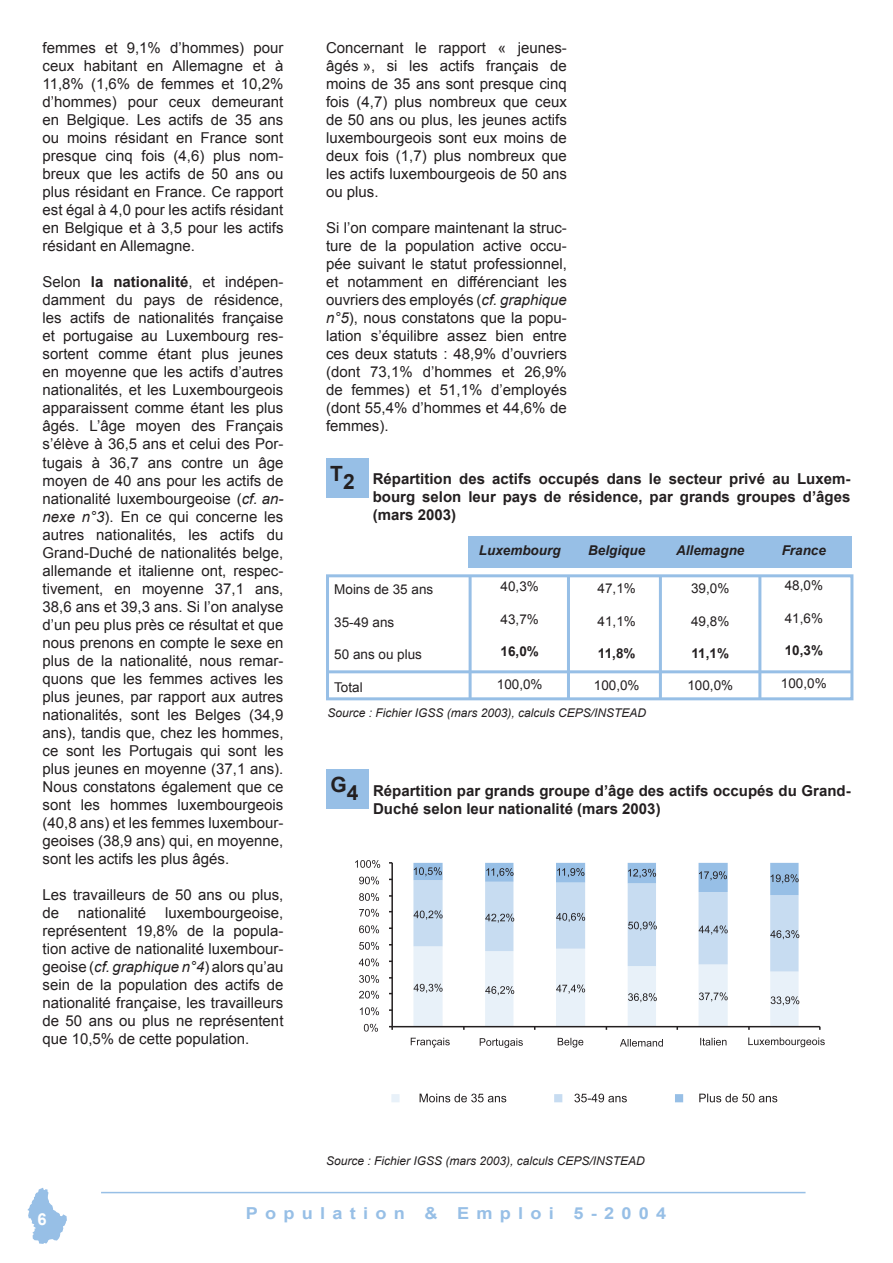
<style>
.page{position:relative;width:893px;height:1263px;background:#fff}
.page>*{position:absolute;margin:0;border:0;box-sizing:border-box;transform-origin:0 0}
.t1{font:700 16.5px "Arial";letter-spacing:.4em;color:#97bfe6;scale:1.1 1}
.t2{font:700 16.5px "Arial";color:#fff}
.t3{font:15px/18px "Arial";color:#231f20;text-align:justify}
.t4{font:700 15px/18px "Arial";color:#231f20;text-align:justify}
.t5{font:13.5px "Arial";color:#231f20}
.t6{font:italic 700 13.5px "Arial";color:#231f20}
.t7{font:700 13.5px "Arial";letter-spacing:-.025em;color:#231f20}
.t8{font:italic 12px "Arial";color:#231f20}
.s1{font-weight:700}
.s2{font-style:italic}
.s3{font-size:21px}
</style>
<div class="page">
<svg style="left:27px;top:1187px;width:40px;height:57px"></svg>
<hr style="left:101px;top:1192px;width:704px;height:1px;background:#97bfe6">
<div style="left:326px;top:458px;width:43px;height:40px;background:#97bfe6"></div>
<div style="left:468px;top:536px;width:384px;height:32px;background:#97bfe6"></div>
<div style="left:326px;top:574px;width:527px;height:126px;border:3px solid #97bfe6"></div>
<hr style="left:327px;top:670px;width:525px;height:3px;background:#97bfe6">
<hr style="left:469px;top:576px;width:3px;height:124px;background:#97bfe6">
<hr style="left:567px;top:575px;width:3px;height:123px;background:#97bfe6">
<hr style="left:659px;top:575px;width:3px;height:123px;background:#97bfe6">
<hr style="left:758px;top:575px;width:3px;height:123px;background:#97bfe6">
<div style="left:326px;top:769px;width:43px;height:40px;background:#97bfe6"></div>
<svg style="left:389px;top:862px;width:432px;height:168px"></svg>
<svg style="left:364px;top:1024px;width:14px;height:8px"></svg>
<svg style="left:360px;top:1007px;width:19px;height:8px"></svg>
<svg style="left:359px;top:991px;width:20px;height:8px"></svg>
<svg style="left:359px;top:975px;width:20px;height:8px"></svg>
<svg style="left:359px;top:958px;width:20px;height:8px"></svg>
<svg style="left:359px;top:942px;width:20px;height:8px"></svg>
<svg style="left:359px;top:925px;width:20px;height:8px"></svg>
<svg style="left:359px;top:909px;width:20px;height:8px"></svg>
<svg style="left:359px;top:893px;width:20px;height:8px"></svg>
<svg style="left:359px;top:876px;width:20px;height:8px"></svg>
<svg style="left:355px;top:860px;width:25px;height:8px"></svg>
<svg style="left:411px;top:1038px;width:39px;height:9px"></svg>
<svg style="left:480px;top:1038px;width:43px;height:10px"></svg>
<svg style="left:558px;top:1038px;width:25px;height:9px"></svg>
<svg style="left:620px;top:1039px;width:43px;height:8px"></svg>
<svg style="left:700px;top:1038px;width:26px;height:7px"></svg>
<svg style="left:748px;top:1037px;width:77px;height:10px"></svg>
<div style="left:391px;top:1094px;width:9px;height:8px;background:#e8f1f9"></div>
<svg style="left:420px;top:1093px;width:86px;height:9px"></svg>
<div style="left:554px;top:1094px;width:8px;height:8px;background:#c7dcf1"></div>
<svg style="left:574px;top:1093px;width:53px;height:9px"></svg>
<div style="left:675px;top:1094px;width:8px;height:8px;background:#97bfe6"></div>
<svg style="left:699px;top:1093px;width:78px;height:9px"></svg>
<p class="t3" style="left:43px;top:39px;width:242px">femmes et 9,1% d’hommes) pour ceux habitant en Allemagne et à 11,8% (1,6% de femmes et 10,2% d’hommes) pour ceux demeurant en Belgique. Les actifs de 35 ans ou moins résidant en France sont presque cinq fois (4,6) plus nom&shy;breux que les actifs de 50 ans ou plus résidant en France. Ce rapport est égal à 4,0 pour les actifs résidant en Belgique et à 3,5 pour les actifs résidant en Allemagne.</p>
<p class="t3" style="left:43px;top:273px;width:242px">Selon <span class="s1">la nationalité</span>, et indépen&shy;damment du pays de résidence, les actifs de nationalités française et portugaise au Luxembourg res&shy;sortent comme étant plus jeunes en moyenne que les actifs d’autres nationalités, et les Luxembourgeois apparaissent comme étant les plus âgés. L’âge moyen des Français s’élève à 36,5 ans et celui des Por&shy;tugais à 36,7 ans contre un âge moyen de 40 ans pour les actifs de nationalité luxembourgeoise (<span class="s2">cf. an&shy;nexe n°3</span>). En ce qui concerne les autres nationalités, les actifs du Grand-Duché de nationalités belge, allemande et italienne ont, respec&shy;tivement, en moyenne 37,1 ans, 38,6 ans et 39,3 ans. Si l’on analyse d’un peu plus près ce résultat et que nous prenons en compte le sexe en plus de la nationalité, nous remar&shy;quons que les femmes actives les plus jeunes, par rapport aux autres nationalités, sont les Belges (34,9 ans), tandis que, chez les hommes, ce sont les Portugais qui sont les plus jeunes en moyenne (37,1 ans).<br>Nous constatons également que ce sont les hommes luxembourgeois (40,8 ans) et les femmes luxembour&shy;geoises (38,9 ans) qui, en moyenne, sont les actifs les plus âgés.</p>
<p class="t3" style="left:43px;top:885px;width:242px">Les travailleurs de 50 ans ou plus, de nationalité luxembourgeoise, représentent 19,8% de la popula&shy;tion active de nationalité luxembour&shy;geoise (<span class="s2">cf. graphique n°4</span>) alors qu’au sein de la population des actifs de nationalité française, les travailleurs de 50 ans ou plus ne représentent que 10,5% de cette population.</p>
<p class="t3" style="left:326px;top:39px;width:242px">Concernant le rapport « jeunes&shy;âgés », si les actifs français de moins de 35 ans sont presque cinq fois (4,7) plus nombreux que ceux de 50 ans ou plus, les jeunes actifs luxembourgeois sont eux moins de deux fois (1,7) plus nombreux que les actifs luxembourgeois de 50 ans ou plus.</p>
<p class="t3" style="left:326px;top:219px;width:242px">Si l’on compare maintenant la struc&shy;ture de la population active occu&shy;pée suivant le statut professionnel, et notamment en différenciant les ouvriers des employés (<span class="s2">cf. graphique n°5</span>), nous constatons que la popu&shy;lation s’équilibre assez bien entre ces deux statuts : 48,9% d’ouvriers (dont 73,1% d’hommes et 26,9% de femmes) et 51,1% d’employés (dont 55,4% d’hommes et 44,6% de femmes).</p>
<p class="t4" style="left:373px;top:471px;width:479px;text-indent:-43px"><sup>T</sup><span class="s3">2</span> Répartition des actifs occupés dans le secteur privé au Luxem&shy;bourg selon leur pays de résidence, par grands groupes d’âges (mars 2003)</p>
<p class="t5" style="left:334px;top:581px;width:101px">Moins de 35 ans</p>
<p class="t5" style="left:334px;top:613px;width:62px">35-49 ans</p>
<p class="t5" style="left:334px;top:646px;width:89px">50 ans ou plus</p>
<p class="t5" style="left:334px;top:678px;width:30px">Total</p>
<p class="t6" style="left:479px;top:541px;width:83px">Luxembourg</p>
<p class="t6" style="left:588px;top:541px;width:59px">Belgique</p>
<p class="t6" style="left:676px;top:541px;width:70px">Allemagne</p>
<p class="t6" style="left:782px;top:541px;width:46px">France</p>
<p class="t5" style="left:501px;top:578px;width:40px">40,3%</p>
<p class="t5" style="left:501px;top:610px;width:40px">43,7%</p>
<p class="t7" style="left:501px;top:643px;width:40px">16,0%</p>
<p class="t5" style="left:497px;top:675px;width:47px">100,0%</p>
<p class="t5" style="left:785px;top:577px;width:40px">48,0%</p>
<p class="t5" style="left:785px;top:609px;width:40px">41,6%</p>
<p class="t7" style="left:785px;top:641px;width:40px">10,3%</p>
<p class="t5" style="left:781px;top:674px;width:47px">100,0%</p>
<p class="t5" style="left:598px;top:580px;width:40px">47,1%</p>
<p class="t5" style="left:598px;top:612px;width:40px">41,1%</p>
<p class="t7" style="left:598px;top:644px;width:39px">11,8%</p>
<p class="t5" style="left:594px;top:677px;width:47px">100,0%</p>
<p class="t5" style="left:691px;top:580px;width:40px">39,0%</p>
<p class="t5" style="left:691px;top:612px;width:40px">49,8%</p>
<p class="t7" style="left:691px;top:644px;width:39px">11,1%</p>
<p class="t5" style="left:687px;top:677px;width:47px">100,0%</p>
<p class="t8" style="left:327px;top:705px;width:320px">Source : Fichier IGSS (mars 2003), calculs CEPS/INSTEAD</p>
<p class="t4" style="left:373px;top:782px;width:479px;text-indent:-43px"><sup>G</sup><span class="s3">4</span> Répartition par grands groupe d’âge des actifs occupés du Grand-<br>Duché selon leur nationalité (mars 2003)</p>
<p class="t8" style="left:326px;top:1152px;width:320px">Source : Fichier IGSS (mars 2003), calculs CEPS/INSTEAD</p>
<p class="t2" style="left:37px;top:1209px;width:11px">6</p>
<p class="t1" style="left:246px;top:1202px;width:384px">Population &amp; Emploi 5-2004</p>
</div>
